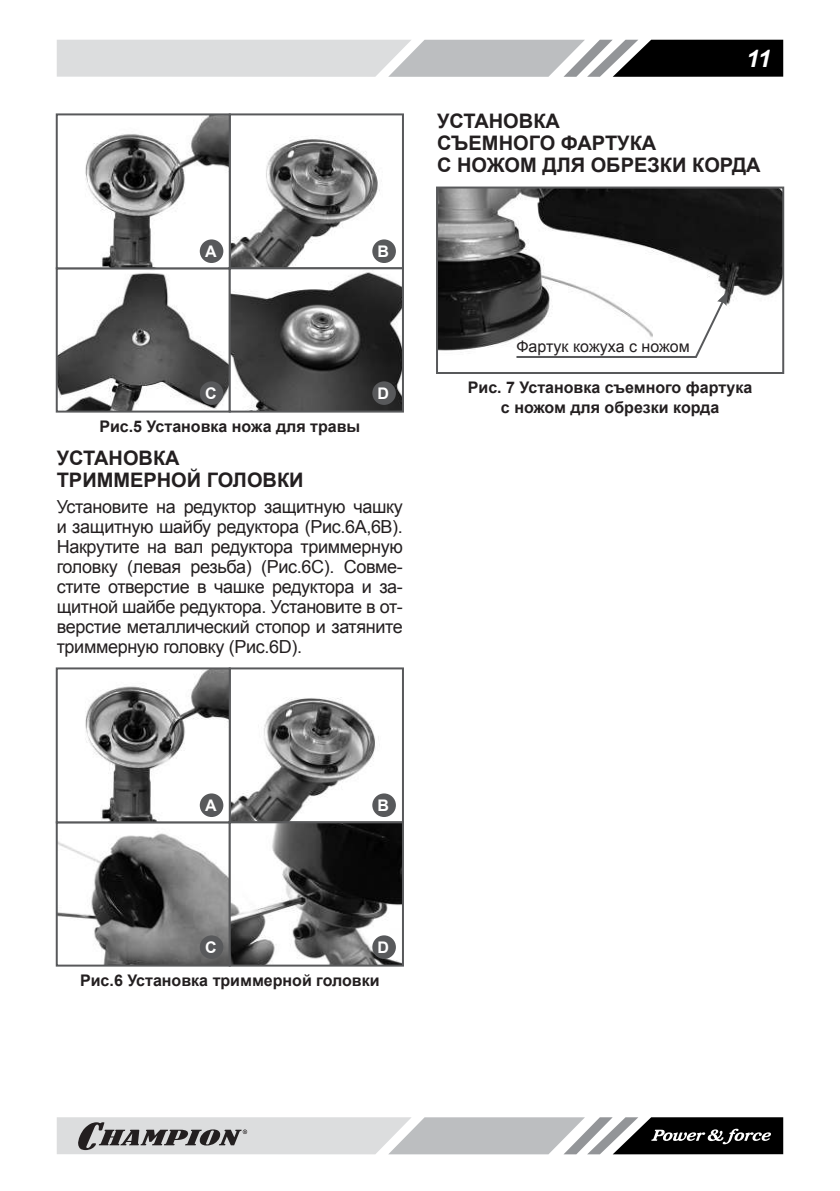
<style>
.page{position:relative;width:840px;height:1191px;background:#fff}
.page>*{position:absolute;margin:0;border:0;box-sizing:border-box;transform-origin:0 0}
.t1{font:italic 700 24px "Arial";color:#fff}
.t2{font:700 20px/22px "Arial";color:#231f20}
.t3{font:18px/20px "Arial";letter-spacing:-.02em;color:#231f20;text-align:justify}
.t4{font:700 16px/20px "Arial";color:#231f20;text-align:center}
.t5{font:16px "Arial";color:#231f20}
.t6{font:700 16px "Arial";color:#fff}
</style>
<div class="page">
<svg style="left:57px;top:40px;width:725px;height:37px;background:#a7a8a9"></svg>
<svg style="left:57px;top:1117px;width:725px;height:37px;background:#a1a2a3"></svg>
<img style="left:59px;top:116px;width:342px;height:293px">
<div style="left:56px;top:267px;width:174px;height:145px;border:2px solid #58595b"></div>
<div style="left:229px;top:113px;width:175px;height:156px;border:2px solid #58595b"></div>
<div style="left:56px;top:113px;width:174px;height:156px;border:2px solid #58595b"></div>
<div style="left:229px;top:267px;width:175px;height:145px;border:2px solid #58595b"></div>
<div style="left:200px;top:239px;width:23px;height:24px;background:#58595b;border-radius:50%"></div>
<div style="left:372px;top:239px;width:23px;height:24px;background:#58595b;border-radius:50%"></div>
<div style="left:200px;top:381px;width:23px;height:24px;background:#58595b;border-radius:50%"></div>
<div style="left:372px;top:381px;width:23px;height:24px;background:#58595b;border-radius:50%"></div>
<img style="left:59px;top:670px;width:342px;height:293px">
<div style="left:56px;top:821px;width:174px;height:145px;border:2px solid #58595b"></div>
<div style="left:229px;top:667px;width:175px;height:156px;border:2px solid #58595b"></div>
<div style="left:56px;top:667px;width:174px;height:156px;border:2px solid #58595b"></div>
<div style="left:229px;top:821px;width:175px;height:145px;border:2px solid #58595b"></div>
<div style="left:200px;top:793px;width:23px;height:24px;background:#58595b;border-radius:50%"></div>
<div style="left:372px;top:793px;width:23px;height:24px;background:#58595b;border-radius:50%"></div>
<div style="left:200px;top:935px;width:23px;height:24px;background:#58595b;border-radius:50%"></div>
<div style="left:372px;top:935px;width:23px;height:24px;background:#58595b;border-radius:50%"></div>
<img style="left:439px;top:189px;width:341px;height:162px">
<div style="left:436px;top:186px;width:347px;height:188px;border:2px solid #58595b"></div>
<svg style="left:514px;top:291px;width:213px;height:67px"></svg>
<p class="t6" style="left:205px;top:241px;width:13px">А</p>
<p class="t6" style="left:377px;top:242px;width:13px">B</p>
<p class="t6" style="left:205px;top:384px;width:13px">C</p>
<p class="t6" style="left:377px;top:384px;width:13px">D</p>
<p class="t4" style="left:99px;top:417px;width:262px">Рис.5 Установка ножа для травы</p>
<p class="t2" style="left:57px;top:448px;width:248px">УСТАНОВКА<br>ТРИММЕРНОЙ ГОЛОВКИ</p>
<p class="t3" style="left:57px;top:497px;width:347px">Установите на редуктор защитную чашку и защитную шайбу редуктора (Рис.6А,6В).<br>Накрутите на вал редуктора триммерную головку (левая резьба) (Рис.6С). Совме&shy;стите отверстие в чашке редуктора и за&shy;щитной шайбе редуктора. Установите в от&shy;верстие металлический стопор и затяните триммерную головку (Рис.6D).</p>
<h1 class="t1" style="left:745px;top:44px;width:26px">11</h1>
<p class="t2" style="left:437px;top:111px;width:325px">УСТАНОВКА<br>СЪЕМНОГО ФАРТУКА<br>С НОЖОМ ДЛЯ ОБРЕЗКИ КОРДА</p>
<p class="t5" style="left:516px;top:335px;width:175px">Фартук кожуха с ножом</p>
<p class="t4" style="left:467px;top:378px;width:286px">Рис. 7 Установка съемного фартука с ножом для обрезки корда</p>
<p class="t6" style="left:205px;top:795px;width:13px">А</p>
<p class="t6" style="left:377px;top:796px;width:13px">B</p>
<p class="t6" style="left:205px;top:938px;width:13px">C</p>
<p class="t6" style="left:377px;top:938px;width:13px">D</p>
<p class="t4" style="left:80px;top:970px;width:301px">Рис.6 Установка триммерной головки</p>
</div>
